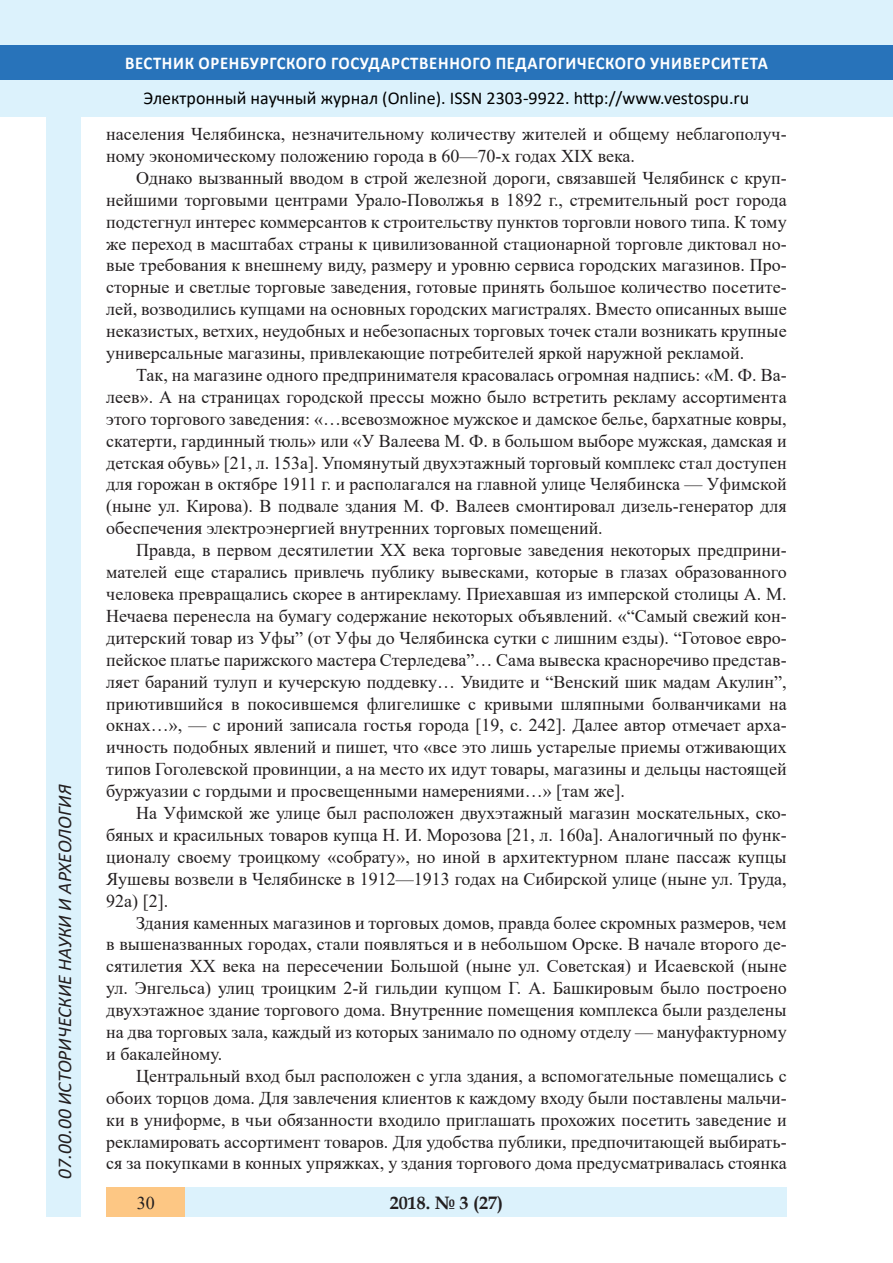
<style>
.page{position:relative;width:893px;height:1263px;background:#fff}
.page>*{position:absolute;margin:0;border:0;box-sizing:border-box;transform-origin:0 0}
.t1{font:italic 19.5px "Calibri";color:#231f20}
.Стиль2{font:18px/21.9px "Times New Roman";color:#231f20;text-align:justify}
.t2{font:18px "Calibri";color:#000}
.t3{font:700 18px "Calibri";letter-spacing:.04em;color:#fff;scale:.93 1}
.t4{font:700 18px "Book Antiqua";color:#231f20}
</style>
<div class="page">
<div style="left:0;top:0;width:893px;height:116px;background:#dcf2fc"></div>
<div style="left:0;top:45px;width:893px;height:34px;background:#2873ba"></div>
<div style="left:106px;top:1188px;width:681px;height:29px;background:#dcf2fc"></div>
<div style="left:106px;top:1188px;width:79px;height:29px;background:#fdc784"></div>
<div style="left:47px;top:116px;width:34px;height:1101px;background:#dcf2fc"></div>
<p class="t1" style="left:51px;top:1179px;width:395px;rotate:-90deg">07.00.00 ИСТОРИЧЕСКИЕ НАУКИ И АРХЕОЛОГИЯ</p>
<p class="t1" style="left:51px;top:1105px;width:206px;rotate:-90deg">БИОЛОГИЧЕСКИЕ НАУКИ</p>
<p class="t1" style="left:51px;top:1169px;width:11px;rotate:-90deg">3</p>
<p class="t3" style="left:125px;top:50px;width:693px">ВЕСТНИК ОРЕНБУРГСКОГО ГОСУДАРСТВЕННОГО ПЕДАГОГИЧЕСКОГО УНИВЕРСИТЕТА</p>
<p class="t2" style="left:144px;top:85px;width:607px">Электронный научный журнал (Online). ISSN 2303-9922. http://www.vestospu.ru</p>
<p class="t2" style="left:583px;top:85px;width:13px">t</p>
<p class="t2" style="left:583px;top:85px;width:13px">t</p>
<p class="Стиль2" style="left:106px;top:122px;width:682px">населения Челябинска, незначительному количеству жителей и общему неблагополуч&shy;ному экономическому положению города в 60—70-х годах XIX века.</p>
<p class="Стиль2" style="left:106px;top:166px;width:682px;text-indent:30px">Однако вызванный вводом в строй железной дороги, связавшей Челябинск с круп&shy;нейшими торговыми центрами Урало-Поволжья в 1892 г., стремительный рост города подстегнул интерес коммерсантов к строительству пунктов торговли нового типа. К тому же переход в масштабах страны к цивилизованной стационарной торговле диктовал но&shy;вые требования к внешнему виду, размеру и уровню сервиса городских магазинов. Про&shy;сторные и светлые торговые заведения, готовые принять большое количество посетите&shy;лей, возводились купцами на основных городских магистралях. Вместо описанных выше неказистых, ветхих, неудобных и небезопасных торговых точек стали возникать крупные универсальные магазины, привлекающие потребителей яркой наружной рекламой.</p>
<p class="Стиль2" style="left:106px;top:363px;width:682px;text-indent:30px">Так, на магазине одного предпринимателя красовалась огромная надпись: «М. Ф. Ва&shy;леев». А на страницах городской прессы можно было встретить рекламу ассортимента этого торгового заведения: «…всевозможное мужское и дамское белье, бархатные ковры, скатерти, гардинный тюль» или «У Валеева М. Ф. в большом выборе мужская, дамская и детская обувь» [21, л. 153а]. Упомянутый двухэтажный торговый комплекс стал доступен для горожан в октябре 1911 г. и располагался на главной улице Челябинска — Уфимской (ныне ул. Кирова). В подвале здания М. Ф. Валеев смонтировал дизель-генератор для обеспечения электроэнергией внутренних торговых помещений.</p>
<p class="Стиль2" style="left:106px;top:539px;width:682px;text-indent:30px">Правда, в первом десятилетии ХХ века торговые заведения некоторых предприни&shy;мателей еще старались привлечь публику вывесками, которые в глазах образованного человека превращались скорее в антирекламу. Приехавшая из имперской столицы А. М.<br>Нечаева перенесла на бумагу содержание некоторых объявлений. «“Самый свежий кон&shy;дитерский товар из Уфы” (от Уфы до Челябинска сутки с лишним езды). “Готовое евро&shy;пейское платье парижского мастера Стерледева”… Сама вывеска красноречиво представ&shy;ляет бараний тулуп и кучерскую поддевку… Увидите и “Венский шик мадам Акулин”, приютившийся в покосившемся флигелишке с кривыми шляпными болванчиками на окнах…», — с ироний записала гостья города [19, с. 242]. Далее автор отмечает арха&shy;ичность подобных явлений и пишет, что «все это лишь устарелые приемы отживающих типов Гоголевской провинции, а на место их идут товары, магазины и дельцы настоящей буржуазии с гордыми и просвещенными намерениями…» [там же].</p>
<p class="Стиль2" style="left:106px;top:801px;width:682px;text-indent:30px">На Уфимской же улице был расположен двухэтажный магазин москательных, ско&shy;бяных и красильных товаров купца Н. И. Морозова [21, л. 160а]. Аналогичный по функ&shy;ционалу своему троицкому «собрату», но иной в архитектурном плане пассаж купцы Яушевы возвели в Челябинске в 1912—1913 годах на Сибирской улице (ныне ул. Труда, 92а) [2].</p>
<p class="Стиль2" style="left:106px;top:911px;width:682px;text-indent:30px">Здания каменных магазинов и торговых домов, правда более скромных размеров, чем в вышеназванных городах, стали появляться и в небольшом Орске. В начале второго де&shy;сятилетия XX века на пересечении Большой (ныне ул. Советская) и Исаевской (ныне ул. Энгельса) улиц троицким 2-й гильдии купцом Г. А. Башкировым было построено двухэтажное здание торгового дома. Внутренние помещения комплекса были разделены на два торговых зала, каждый из которых занимало по одному отделу — мануфактурному и бакалейному.</p>
<p class="Стиль2" style="left:106px;top:1064px;width:682px;text-indent:30px">Центральный вход был расположен с угла здания, а вспомогательные помещались с обоих торцов дома. Для завлечения клиентов к каждому входу были поставлены мальчи&shy;ки в униформе, в чьи обязанности входило приглашать прохожих посетить заведение и рекламировать ассортимент товаров. Для удобства публики, предпочитающей выбирать&shy;ся за покупками в конных упряжках, у здания торгового дома предусматривалась стоянка</p>
<p class="t4" style="left:390px;top:1190px;width:115px">2018. № 3 (27)</p>
<p class="Стиль2" style="left:137px;top:1191px;width:19px">30</p>
<p class="t4" style="left:460px;top:1190px;width:39px">2 6</p>
<p class="t4" style="left:460px;top:1190px;width:39px">1 5</p>
</div>
